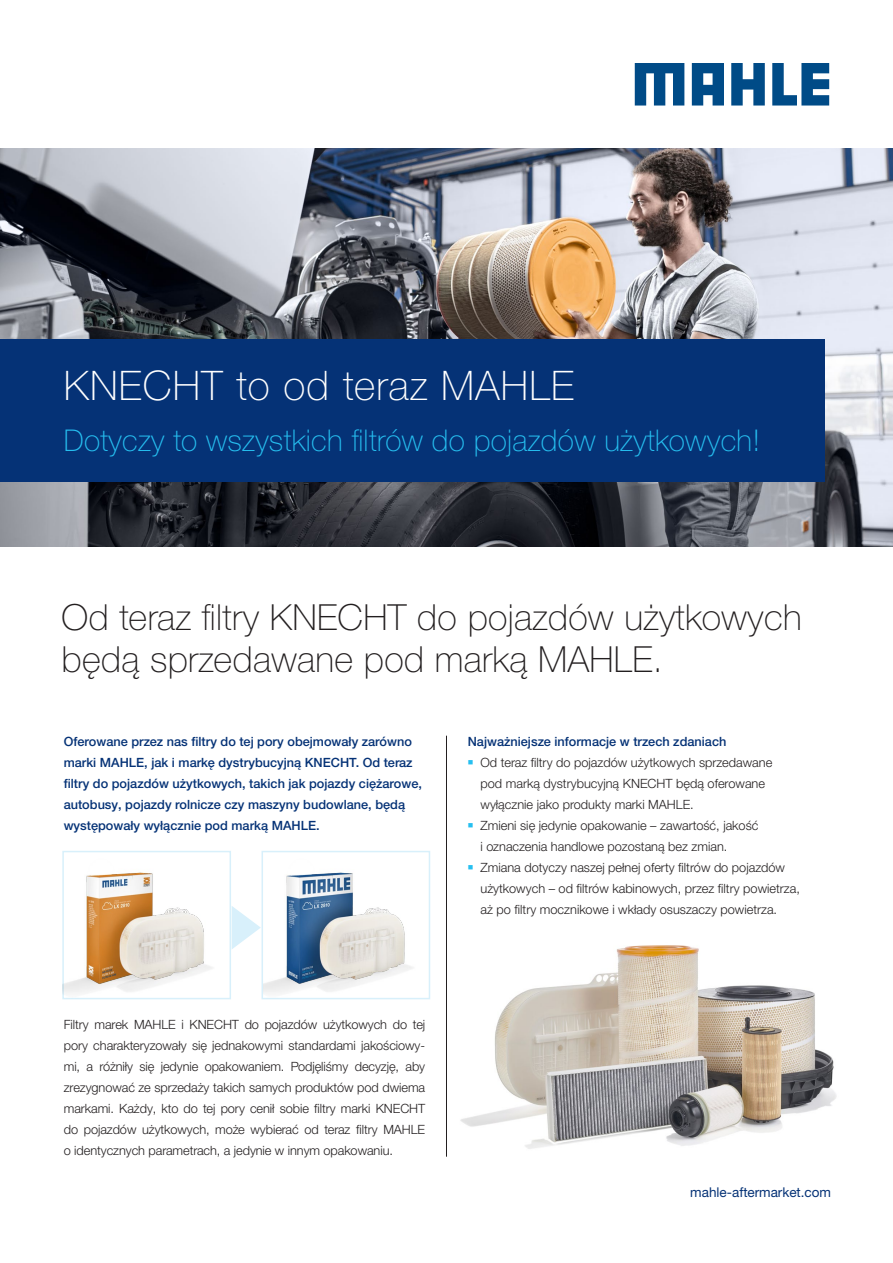
<style>
.page{position:relative;width:893px;height:1263px;background:#fff}
.page>*{position:absolute;margin:0;border:0;box-sizing:border-box;transform-origin:0 0}
.XX___100___Flag_Titl{font:100 40.8px "Helvetica Neue LTW1 G";letter-spacing:.03em;color:#fff}
.XX___100___Chapter{font:100 36px/42px "Helvetica Neue LTW1 G";letter-spacing:.01em;color:#231f20}
.AM___100___Flag_Titl{font:100 30px "Helvetica Neue LTW1 G";letter-spacing:.01em;color:#26bff0}
.XX___100___Copy___UR{font:13.5px "Helvetica Neue LTW1 G";color:#053276}
.XX___100___Copy___No{font:300 12.75px/21px "Helvetica Neue LTW1 G";color:#231f20}
.XX___100___Copy___He{font:500 12.75px/21px "Helvetica Neue LTW1 G";color:#053276}
.s1{color:#26bff0}
</style>
<div class="page">
<img style="left:0;top:149px;width:893px;height:397px">
<div style="left:0;top:339px;width:825px;height:143px;background:#053276"></div>
<hr style="left:446px;top:736px;width:1px;height:421px;background:#231f20">
<div style="left:262px;top:851px;width:168px;height:148px;border:2px solid #d8f0fb"></div>
<img style="left:63px;top:852px;width:168px;height:146px">
<img style="left:263px;top:851px;width:164px;height:147px">
<svg style="left:232px;top:906px;width:29px;height:43px"></svg>
<img style="left:460px;top:945px;width:377px;height:204px">
<svg style="left:635px;top:63px;width:49px;height:43px"></svg>
<svg style="left:731px;top:63px;width:34px;height:43px"></svg>
<svg style="left:772px;top:63px;width:57px;height:43px"></svg>
<svg style="left:692px;top:63px;width:32px;height:43px"></svg>
<p class="XX___100___Flag_Titl" style="left:64px;top:362px;width:512px">KNECHT to od teraz MAHLE</p>
<p class="AM___100___Flag_Titl" style="left:64px;top:422px;width:698px">Dotyczy to wszystkich filtrów do pojazdów użytkowych!</p>
<p class="XX___100___Chapter" style="left:62px;top:596px;width:742px">Od teraz filtry KNECHT do pojazdów użytkowych będą sprzedawane pod marką MAHLE.</p>
<p class="XX___100___Copy___He" style="left:64px;top:730px;width:360px">Oferowane przez nas filtry do tej pory obejmowały zarówno marki MAHLE, jak i markę dystrybucyjną KNECHT. Od teraz filtry do pojazdów użytkowych, takich jak pojazdy ciężarowe, autobusy, pojazdy rolnicze czy maszyny budowlane, będą występowały wyłącznie pod marką MAHLE.</p>
<p class="XX___100___Copy___No" style="left:64px;top:1014px;width:363px;text-align:justify">Filtry marek MAHLE i KNECHT do pojazdów użytkowych do tej pory charakteryzowały się jednakowymi standardami jakościowy&shy;mi, a różniły się jedynie opakowaniem. Podjęliśmy decyzję, aby zrezygnować ze sprzedaży takich samych produktów pod dwiema markami. Każdy, kto do tej pory cenił sobie filtry marki KNECHT do pojazdów użytkowych, może wybierać od teraz filtry MAHLE o identycznych parametrach, a jedynie w innym opakowaniu.</p>
<p class="XX___100___Copy___He" style="left:468px;top:730px;width:260px">Najważniejsze informacje w trzech zdaniach</p>
<p class="XX___100___Copy___No" style="left:480px;top:751px;width:293px;text-indent:-13px"><span class="s1">■</span> Od teraz filtry do pojazdów użytkowych sprzedawane pod marką dystrybucyjną KNECHT będą oferowane wyłącznie jako produkty marki MAHLE.</p>
<p class="XX___100___Copy___No" style="left:480px;top:814px;width:279px;text-indent:-13px"><span class="s1">■</span> Zmieni się jedynie opakowanie – zawartość, jakość i oznaczenia handlowe pozostaną bez zmian.</p>
<p class="XX___100___Copy___No" style="left:480px;top:856px;width:321px;text-indent:-13px"><span class="s1">■</span> Zmiana dotyczy naszej pełnej oferty filtrów do pojazdów użytkowych – od filtrów kabinowych, przez filtry powietrza, aż po filtry mocznikowe i wkłady osuszaczy powietrza.</p>
<p class="XX___100___Copy___UR" style="left:690px;top:1184px;width:142px">mahle-aftermarket.com</p>
</div>
